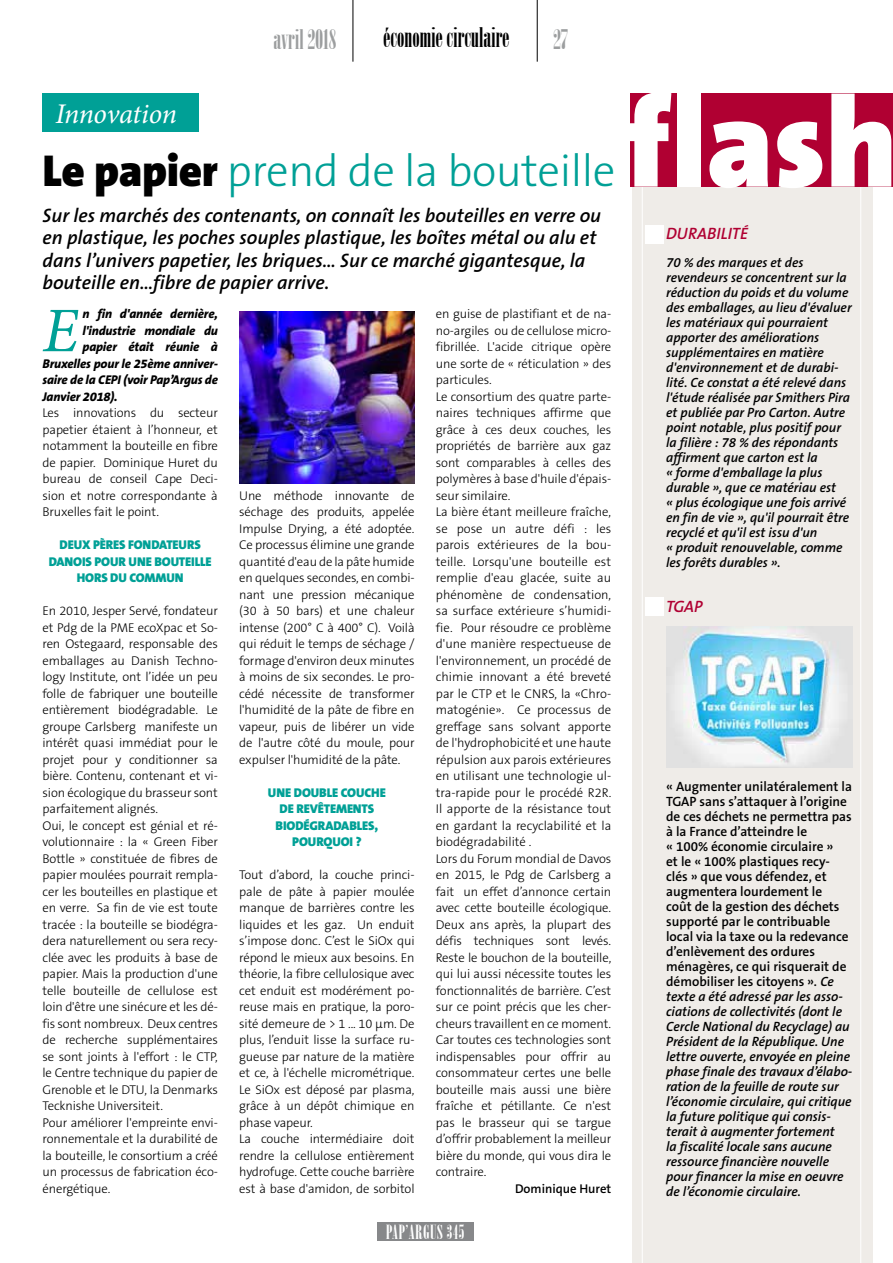
<style>
.page{position:relative;width:893px;height:1263px;background:#fff}
.page>*{position:absolute;margin:0;border:0;box-sizing:border-box;transform-origin:0 0}
.t1{font:900 127.5px "The Sans B9";color:#fff}
.t2{font:italic 63.6px "Minion Pro";color:#00a096}
.t3{font:300 45px "The Sans B3";letter-spacing:-.01em;color:#00a096}
.t4{font:italic 28.5px "Minion Pro";letter-spacing:-.01em;color:#fff}
.t5{font:27px "Onyx";color:#000}
.t6{font:27px "Onyx";color:#9c9e9f}
.t7{font:italic 600 19.5px/22.5px "The Sans B6";color:#000}
.t8{font:19.5px "Onyx";letter-spacing:.03em;color:#fff}
.t9{font:italic 600 16.5px "The Sans B6";color:#b00032}
.t10{font:italic 600 13.5px/15px "The Sans B6";color:#000}
.t11{font:300 12.75px/16.5px "The Sans B3";letter-spacing:-.01em;color:#000}
.t12{font:italic 800 12.75px "The Sans B8";letter-spacing:-.01em;color:#000}
.t13{font:900 12.75px/16.5px "The Sans B9";letter-spacing:-.01em;color:#00a096;text-align:center}
.t14{font:600 12.75px "The Sans B6";color:#000}
.s1{font-family:"The Sans B9";font-weight:900;color:#000}
.s2{font-style:normal}
</style>
<div class="page">
<hr style="left:353px;top:0;width:1px;height:62px;background:#000">
<hr style="left:537px;top:0;width:1px;height:62px;background:#000">
<div style="left:377px;top:1222px;width:96px;height:19px;background:#87888a"></div>
<div style="left:43px;top:94px;width:156px;height:38px;background:#00a096"></div>
<img style="left:239px;top:311px;width:176px;height:173px">
<div style="left:632px;top:179px;width:240px;height:1084px;background:#efece8"></div>
<div style="left:630px;top:94px;width:263px;height:93px;background:#b00032"></div>
<hr style="left:642px;top:187px;width:1px;height:1076px;background:#fff">
<hr style="left:860px;top:187px;width:1px;height:1076px;background:#fff">
<img style="left:666px;top:626px;width:186px;height:141px">
<div style="left:646px;top:225px;width:18px;height:18px;background:#fff"></div>
<div style="left:646px;top:597px;width:18px;height:19px;background:#fff"></div>
<h3 class="t5" style="left:383px;top:22px;width:128px">économie circulaire</h3>
<h3 class="t6" style="left:274px;top:24px;width:64px">avril 2018</h3>
<h3 class="t6" style="left:553px;top:24px;width:17px">27</h3>
<h3 class="t4" style="left:56px;top:94px;width:123px">Innovation</h3>
<h3 class="t3" style="left:43px;top:148px;width:574px"><span class="s1">Le papier</span> prend de la bouteille</h3>
<p class="t7" style="left:43px;top:204px;width:560px">Sur les marchés des contenants, on connaît les bouteilles en verre ou en plastique, les poches souples plastique, les boîtes métal ou alu et dans l’univers papetier, les briques… Sur ce marché gigantesque, la bouteille en…fibre de papier arrive.</p>
<h2 class="t2" style="left:43px;top:287px;width:37px">E</h2>
<p class="t12" style="left:83px;top:307px;width:137px">n fin d'année dernière,</p>
<p class="t11" style="left:436px;top:306px;width:177px">en guise de plastifiant et de na&shy;no-argiles ou de cellulose micro&shy;fibrillée. L'acide citrique opère une sorte de « réticulation » des particules.<br>Le consortium des quatre parte&shy;naires techniques affirme que grâce à ces deux couches, les propriétés de barrière aux gaz sont comparables à celles des polymères à base d'huile d'épais&shy;seur similaire.<br>La bière étant meilleure fraîche, se pose un autre défi : les parois extérieures de la bou&shy;teille. Lorsqu'une bouteille est remplie d'eau glacée, suite au phénomène de condensation, sa surface extérieure s’humidi&shy;fie. Pour résoudre ce problème d'une manière respectueuse de l'environnement, un procédé de chimie innovant a été breveté par le CTP et le CNRS, la «Chro&shy;matogénie». Ce processus de greffage sans solvant apporte de l'hydrophobicité et une haute répulsion aux parois extérieures en utilisant une technologie ul&shy;tra-rapide pour le procédé R2R.<br>Il apporte de la résistance tout en gardant la recyclabilité et la biodégradabilité .<br>Lors du Forum mondial de Davos en 2015, le Pdg de Carlsberg a fait un effet d’annonce certain avec cette bouteille écologique.<br>Deux ans après, la plupart des défis techniques sont levés.<br>Reste le bouchon de la bouteille, qui lui aussi nécessite toutes les fonctionnalités de barrière. C’est sur ce point précis que les cher&shy;cheurs travaillent en ce moment.<br>Car toutes ces technologies sont indispensables pour offrir au consommateur certes une belle bouteille mais aussi une bière fraîche et pétillante. Ce n'est pas le brasseur qui se targue d’offrir probablement la meilleur bière du monde, qui vous dira le contraire.</p>
<p class="t14" style="left:515px;top:1181px;width:98px">Dominique Huret</p>
<p class="t12" style="left:83px;top:324px;width:137px">l'industrie mondiale du</p>
<p class="t12" style="left:83px;top:340px;width:137px">papier était réunie à</p>
<p class="t12" style="left:43px;top:357px;width:177px">Bruxelles pour le 25ème anniver-</p>
<p class="t12" style="left:43px;top:373px;width:177px">saire de la CEPI (voir Pap’Argus de</p>
<p class="t12" style="left:43px;top:390px;width:77px">Janvier 2018).</p>
<p class="t11" style="left:43px;top:405px;width:177px;text-align:justify">Les innovations du secteur papetier étaient à l’honneur, et notamment la bouteille en fibre de papier. Dominique Huret du bureau de conseil Cape Deci&shy;sion et notre correspondante à Bruxelles fait le point.</p>
<p class="t13" style="left:49px;top:537px;width:164px">DEUX PÈRES FONDATEURS<br>DANOIS POUR UNE BOUTEILLE<br>HORS DU COMMUN</p>
<p class="t11" style="left:43px;top:603px;width:177px">En 2010, Jesper Servé, fondateur et Pdg de la PME ecoXpac et So&shy;ren Ostegaard, responsable des emballages au Danish Techno&shy;logy Institute, ont l’idée un peu folle de fabriquer une bouteille entièrement biodégradable. Le groupe Carlsberg manifeste un intérêt quasi immédiat pour le projet pour y conditionner sa bière. Contenu, contenant et vi&shy;sion écologique du brasseur sont parfaitement alignés.<br>Oui, le concept est génial et ré&shy;volutionnaire : la « Green Fiber<br>Bottle » constituée de fibres de papier moulées pourrait rempla&shy;cer les bouteilles en plastique et en verre. Sa fin de vie est toute tracée : la bouteille se biodégra&shy;dera naturellement ou sera recy&shy;clée avec les produits à base de papier. Mais la production d'une telle bouteille de cellulose est loin d'être une sinécure et les dé&shy;fis sont nombreux. Deux centres de recherche supplémentaires se sont joints à l'effort : le CTP, le Centre technique du papier de<br>Grenoble et le DTU, la Denmarks<br>Tecknishe Universiteit.<br>Pour améliorer l'empreinte envi&shy;ronnementale et la durabilité de la bouteille, le consortium a créé un processus de fabrication éco&shy;énergétique.</p>
<p class="t11" style="left:239px;top:488px;width:177px;text-align:justify">Une méthode innovante de séchage des produits, appelée Impulse Drying, a été adoptée.<br>Ce processus élimine une grande quantité d'eau de la pâte humide en quelques secondes, en combi&shy;nant une pression mécanique (30 à 50 bars) et une chaleur intense (200° C à 400° C). Voilà qui réduit le temps de séchage / formage d'environ deux minutes à moins de six secondes. Le pro&shy;cédé nécessite de transformer l'humidité de la pâte de fibre en vapeur, puis de libérer un vide de l'autre côté du moule, pour expulser l'humidité de la pâte.</p>
<p class="t13" style="left:268px;top:784px;width:120px">UNE DOUBLE COUCHE<br>DE REVÊTEMENTS<br>BIODÉGRADABLES,<br>POURQUOI ?</p>
<p class="t11" style="left:239px;top:867px;width:177px">Tout d’abord, la couche princi&shy;pale de pâte à papier moulée manque de barrières contre les liquides et les gaz. Un enduit s’impose donc. C’est le SiOx qui répond le mieux aux besoins. En théorie, la fibre cellulosique avec cet enduit est modérément po&shy;reuse mais en pratique, la poro&shy;sité demeure de &gt; 1 ... 10 μm. De plus, l’enduit lisse la surface ru&shy;gueuse par nature de la matière et ce, à l'échelle micrométrique.<br>Le SiOx est déposé par plasma, grâce à un dépôt chimique en phase vapeur.<br>La couche intermédiaire doit rendre la cellulose entièrement hydrofuge. Cette couche barrière est à base d'amidon, de sorbitol</p>
<h3 class="t8" style="left:386px;top:1220px;width:80px">PAP’ARGUS 345</h3>
<h1 class="t1" style="left:625px;top:75px;width:274px">flash</h1>
<p class="t9" style="left:666px;top:225px;width:83px">DURABILITÉ</p>
<p class="t10" style="left:666px;top:256px;width:187px">70 % des marques et des revendeurs se concentrent sur la réduction du poids et du volume des emballages, au lieu d'évaluer les matériaux qui pourraient apporter des améliorations supplémentaires en matière d'environnement et de durabi&shy;lité. Ce constat a été relevé dans l'étude réalisée par Smithers Pira et publiée par Pro Carton. Autre point notable, plus positif pour la filière : 78 % des répondants affirment que carton est la<br>« forme d'emballage la plus durable », que ce matériau est<br>« plus écologique une fois arrivé en fin de vie », qu'il pourrait être recyclé et qu'il est issu d'un<br>« produit renouvelable, comme les forêts durables ».</p>
<p class="t9" style="left:666px;top:598px;width:38px">TGAP</p>
<p class="t10" style="left:666px;top:779px;width:188px"><span class="s2">« Augmenter unilatéralement la<br>TGAP sans s’attaquer à l’origine de ces déchets ne permettra pas à la France d’atteindre le<br>« 100% économie circulaire »<br>et le « 100% plastiques recy&shy;clés » que vous défendez, et augmentera lourdement le<br>coût de la gestion des déchets supporté par le contribuable local via la taxe ou la redevance d’enlèvement des ordures ménagères, ce qui risquerait de démobiliser les citoyens »</span>. Ce texte a été adressé par les asso&shy;ciations de collectivités (dont le<br>Cercle National du Recyclage) au<br>Président de la République. Une lettre ouverte, envoyée en pleine phase finale des travaux d’élabo&shy;ration de la feuille de route sur l’économie circulaire, qui critique la future politique qui consis&shy;terait à augmenter fortement<br>la fiscalité locale sans aucune ressource financière nouvelle pour financer la mise en oeuvre de l’économie circulaire.</p>
</div>
